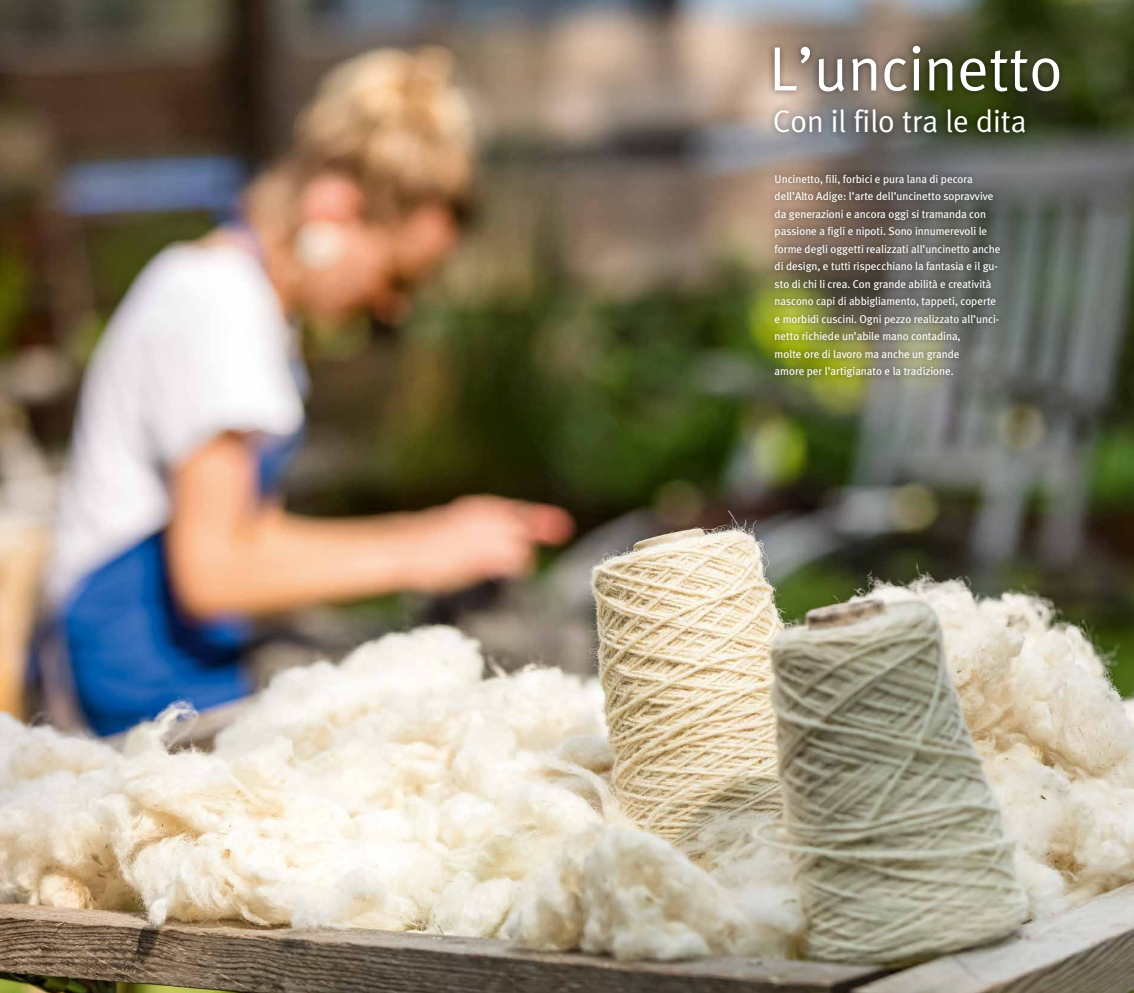
<style>
.page{position:relative;width:1134px;height:993px;background:#fff}
.page>*{position:absolute;margin:0;border:0;box-sizing:border-box;transform-origin:0 0}
.t1{font:62.5px "Meta Plus Normal";color:#fff}
.t2{font:31.25px "Meta Plus Normal";color:#fff}
.t3{font:11.25px/17.5px "Meta Plus";letter-spacing:-.005em;color:#fff}
</style>
<div class="page">
<img style="left:0;top:0;width:1134px;height:992px">
<div style="left:768px;top:167px;width:239px;height:218px;background:#000;opacity:.5"></div>
<div style="left:767px;top:38px;width:300px;height:101px;background:#000;opacity:.5"></div>
<h1 class="t1" style="left:769px;top:33px;width:295px">L’uncinetto</h1>
<h2 class="t2" style="left:773px;top:103px;width:255px">Con il filo tra le dita</h2>
<p class="t3" style="left:775px;top:170px;width:227px">Uncinetto, fili, forbici e pura lana di pecora dell’Alto Adige: l’arte dell’uncinetto sopravvive da generazioni e ancora oggi si tramanda con passione a figli e nipoti. Sono innumerevoli le forme degli oggetti realizzati all’uncinetto anche di design, e tutti rispecchiano la fantasia e il gu&shy;sto di chi li crea. Con grande abilità e creatività nascono capi di abbigliamento, tappeti, coperte e morbidi cuscini. Ogni pezzo realizzato all’unci&shy;netto richiede un’abile mano contadina,<br>molte ore di lavoro ma anche un grande<br>amore per l’artigianato e la tradizione.</p>
</div>
